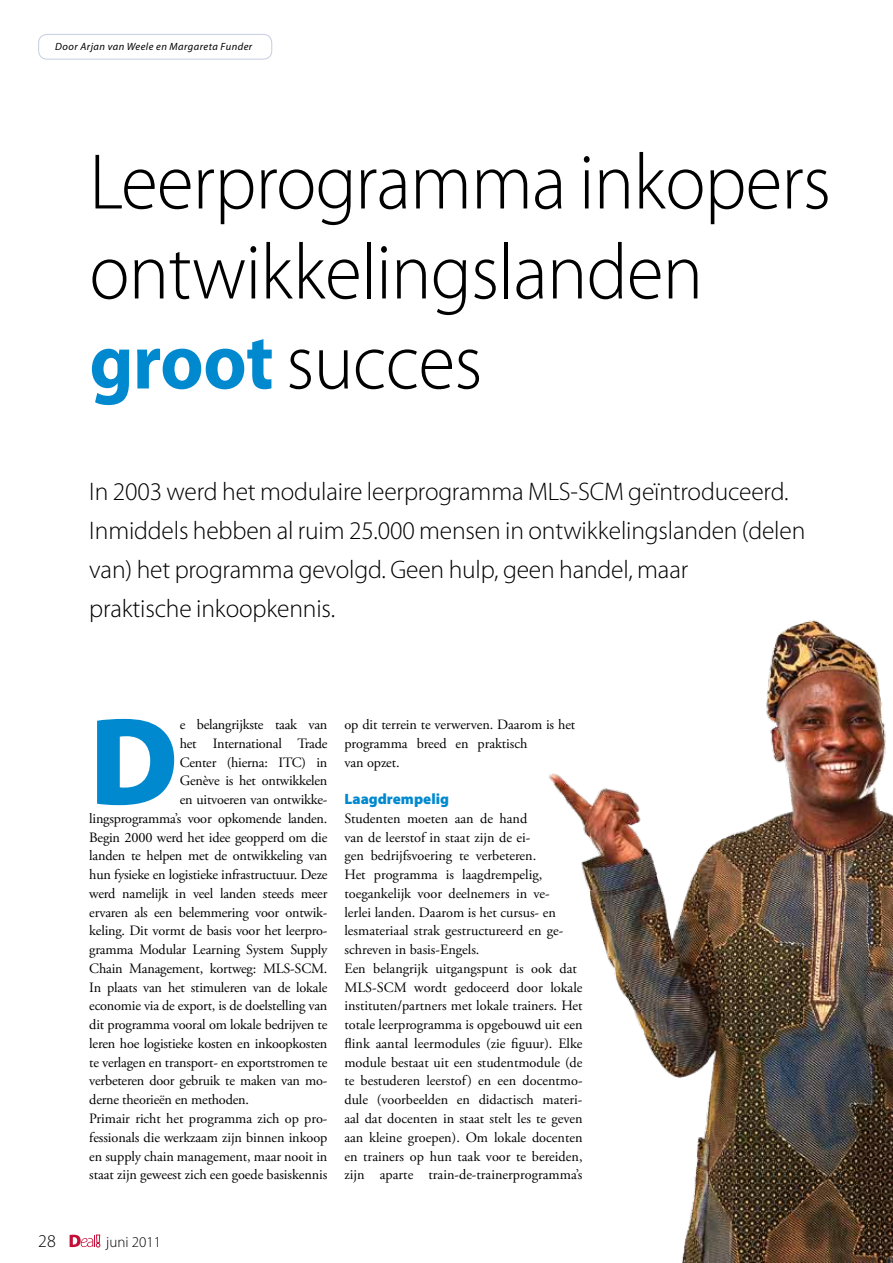
<style>
.page{position:relative;width:893px;height:1263px;background:#fff}
.page>*{position:absolute;margin:0;border:0;box-sizing:border-box;transform-origin:0 0}
.t1{font:900 125.55px "Myriad Pro";color:#0089cf}
.t2{font:300 79.5px/90px "Myriad Pro";letter-spacing:-.01em;color:#000;scale:.95 1}
.t3{font:300 25.5px/39px "Myriad Pro";letter-spacing:-.005em;color:#000}
.t4{font:300 18px "Myriad Pro";color:#000}
.t5{font:900 15px "Myriad Pro";color:#0089cf}
.t6{font:300 15px "Myriad Pro";color:#000}
.t7{font:14.25px/18.8px "Adobe Garamond Pro";letter-spacing:-.005em;color:#000}
.t8{font:10.5px "Myriad MM It 400 600";letter-spacing:.045em;color:#000}
.s1{font-weight:700;color:#0089cf}
</style>
<div class="page">
<svg style="left:70px;top:1235px;width:30px;height:12px"></svg>
<img style="left:548px;top:620px;width:345px;height:643px">
<div style="left:38px;top:34px;width:234px;height:26px;border:1px solid #c4cee0;border-radius:9px"></div>
<p class="t8" style="left:55px;top:41px;width:198px">Door Arjan van Weele en Margareta Funder</p>
<h2 class="t2" style="left:89px;top:138px;width:782px">Leerprogramma inkopers ontwikkelingslanden <span class="s1">groot</span> succes</h2>
<h3 class="t3" style="left:89px;top:472px;width:718px">In 2003 werd het modulaire leerprogramma MLS-SCM geïntroduceerd.<br>Inmiddels hebben al ruim 25.000 mensen in ontwikkelingslanden (delen van) het programma gevolgd. Geen hulp, geen handel, maar<br>praktische inkoopkennis.</h3>
<h1 class="t1" style="left:89px;top:690px;width:91px">D</h1>
<p class="t7" style="left:180px;top:716px;width:149px">e belangrijkste taak van</p>
<p class="t7" style="left:180px;top:734px;width:149px">het International Trade</p>
<p class="t7" style="left:180px;top:753px;width:149px">Center (hierna: ITC) in</p>
<p class="t7" style="left:180px;top:772px;width:149px">Genève is het ontwikkelen</p>
<p class="t7" style="left:180px;top:791px;width:149px">en uitvoeren van ontwikke-</p>
<p class="t7" style="left:89px;top:809px;width:240px">lingsprogramma’s voor opkomende landen.</p>
<p class="t7" style="left:89px;top:828px;width:240px">Begin 2000 werd het idee geopperd om die</p>
<p class="t7" style="left:89px;top:847px;width:240px">landen te helpen met de ontwikkeling van</p>
<p class="t7" style="left:89px;top:866px;width:240px">hun fysieke en logistieke infrastructuur. Deze</p>
<p class="t7" style="left:89px;top:884px;width:240px">werd namelijk in veel landen steeds meer</p>
<p class="t7" style="left:89px;top:903px;width:240px">ervaren als een belemmering voor ontwik-</p>
<p class="t7" style="left:89px;top:922px;width:240px">keling. Dit vormt de basis voor het leerpro-</p>
<p class="t7" style="left:89px;top:941px;width:240px">gramma Modular Learning System Supply</p>
<p class="t7" style="left:89px;top:959px;width:240px">Chain Management, kortweg: MLS-SCM.</p>
<p class="t7" style="left:89px;top:978px;width:240px">In plaats van het stimuleren van de lokale</p>
<p class="t7" style="left:89px;top:997px;width:240px">economie via de export, is de doelstelling van</p>
<p class="t7" style="left:89px;top:1016px;width:240px">dit programma vooral om lokale bedrijven te</p>
<p class="t7" style="left:89px;top:1034px;width:240px">leren hoe logistieke kosten en inkoopkosten</p>
<p class="t7" style="left:89px;top:1053px;width:240px">te verlagen en transport- en exportstromen te</p>
<p class="t7" style="left:89px;top:1072px;width:240px">verbeteren door gebruik te maken van mo-</p>
<p class="t7" style="left:89px;top:1091px;width:161px">derne theorieën en methoden.</p>
<p class="t7" style="left:89px;top:1109px;width:240px">Primair richt het programma zich op pro-</p>
<p class="t7" style="left:89px;top:1128px;width:240px">fessionals die werkzaam zijn binnen inkoop</p>
<p class="t7" style="left:89px;top:1147px;width:240px">en supply chain management, maar nooit in</p>
<p class="t7" style="left:89px;top:1166px;width:240px">staat zijn geweest zich een goede basiskennis</p>
<p class="t7" style="left:344px;top:716px;width:232px">op dit terrein te verwerven. Daarom is het programma breed en praktisch<br>van opzet.</p>
<p class="t5" style="left:344px;top:790px;width:106px">Laagdrempelig</p>
<p class="t7" style="left:344px;top:809px;width:240px">Studenten moeten aan de hand<br>van de leerstof in staat zijn de ei-<br>gen bedrijfsvoering te verbeteren.<br>Het programma is laagdrempelig, toegankelijk voor deelnemers in ve-<br>lerlei landen. Daarom is het cursus- en lesmateriaal strak gestructureerd en ge&shy;schreven in basis-Engels.<br>Een belangrijk uitgangspunt is ook dat MLS-SCM wordt gedoceerd door lokale instituten/partners met lokale trainers. Het totale leerprogramma is opgebouwd uit een flink aantal leermodules (zie figuur). Elke module bestaat uit een studentmodule (de te bestuderen leerstof) en een docentmo&shy;dule (voorbeelden en didactisch materi&shy;aal dat docenten in staat stelt les te geven aan kleine groepen). Om lokale docenten en trainers op hun taak voor te bereiden, zijn aparte train-de-trainerprogramma’s</p>
<p class="t4" style="left:38px;top:1231px;width:19px">28</p>
<p class="t6" style="left:106px;top:1233px;width:56px">juni 2011</p>
</div>
